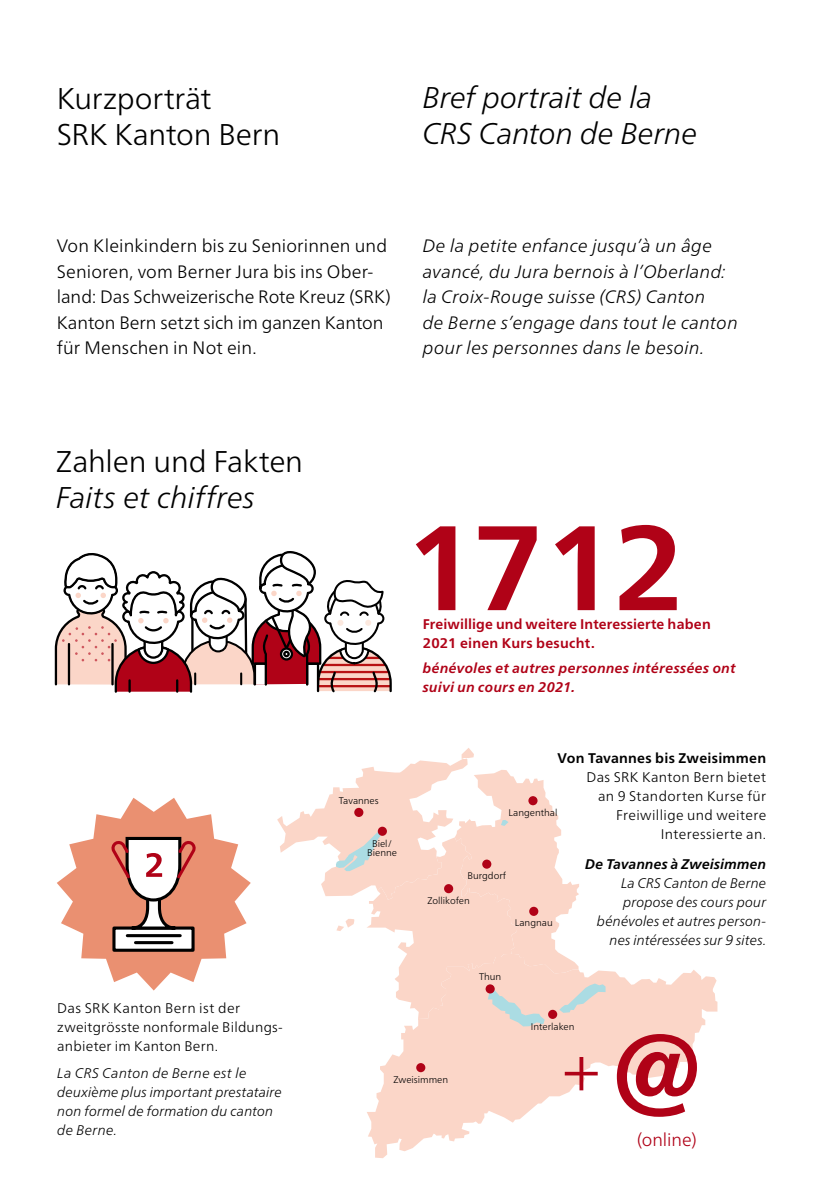
<style>
.page{position:relative;width:823px;height:1191px;background:#fff}
.page>*{position:absolute;margin:0;border:0;box-sizing:border-box;transform-origin:0 0}
.t1{font:700 120px "Frutiger Neue LTW1 G";color:#b00217}
.t2{font:300 65px "Frutiger Neue LTW1 G";color:#b00217}
.t3{font:italic 300 30px/36px "Frutiger Neue LTW1 G";letter-spacing:-.005em;color:#000}
.t4{font:300 30px/36px "Frutiger Neue LTW1 G";letter-spacing:-.01em;color:#000}
.t5{font:300 18px/25.6px "Frutiger Neue LTW1 G";letter-spacing:.005em;color:#000}
.t6{font:italic 300 18px/25.6px "Frutiger Neue LTW1 G";letter-spacing:.015em;color:#000}
.t7{font:300 18px "Frutiger Neue LTW1 G";letter-spacing:-.005em;color:#b00217}
.t8{font:italic 300 14px/19px "Frutiger Neue LTW1 G";letter-spacing:.005em;color:#000}
.t9{font:300 14px/19px "Frutiger Neue LTW1 G";letter-spacing:.025em;color:#000}
.t10{font:700 14px/19px "Frutiger Neue LTW1 G";letter-spacing:.01em;color:#b00217}
.t11{font:italic 700 14px/19px "Frutiger Neue LTW1 G";letter-spacing:.025em;color:#b00217}
.t12{font:700 14px "Frutiger Neue LTW1 G";letter-spacing:.015em;color:#000}
.t13{font:italic 700 14px "Frutiger Neue LTW1 G";letter-spacing:.015em;color:#000}
.t14{font:300 9.6px/9.6px "Frutiger Neue LTW1 G";color:#000;text-align:center}
.s1{font-weight:700;font-size:97.6px}
</style>
<div class="page">
<svg style="left:54px;top:551px;width:338px;height:142px"></svg>
<svg style="left:367px;top:970px;width:350px;height:188px;fill:#fbd6c8"></svg>
<svg style="left:277px;top:748px;width:328px;height:278px"></svg>
<div style="left:444px;top:884px;width:9px;height:9px;background:#b00217;border-radius:50%"></div>
<svg style="left:377px;top:826px;width:9px;height:10px"></svg>
<div style="left:354px;top:808px;width:9px;height:9px;background:#b00217;border-radius:50%"></div>
<div style="left:482px;top:859px;width:9px;height:9px;background:#b00217;border-radius:50%"></div>
<div style="left:529px;top:906px;width:9px;height:10px;background:#b00217;border-radius:50%"></div>
<div style="left:485px;top:984px;width:9px;height:9px;background:#b00217;border-radius:50%"></div>
<svg style="left:547px;top:1009px;width:10px;height:10px"></svg>
<div style="left:416px;top:1063px;width:9px;height:9px;background:#b00217;border-radius:50%"></div>
<div style="left:528px;top:796px;width:9px;height:9px;background:#b00217;border-radius:50%"></div>
<svg style="left:57px;top:798px;width:193px;height:192px"></svg>
<hr style="left:127px;top:934px;width:53px;height:3px;background:#000">
<hr style="left:135px;top:941px;width:37px;height:3px;background:#000">
<h3 class="t4" style="left:57px;top:80px;width:225px">Kurzporträt<br>SRK Kanton Bern</h3>
<h3 class="t3" style="left:422px;top:80px;width:276px">Bref portrait de la<br>CRS Canton de Berne</h3>
<p class="t5" style="left:57px;top:233px;width:335px">Von Kleinkindern bis zu Seniorinnen und Senioren, vom Berner Jura bis ins Ober&shy;land: Das Schweizerische Rote Kreuz (SRK)<br>Kanton Bern setzt sich im ganzen Kanton für Menschen in Not ein.</p>
<p class="t6" style="left:422px;top:233px;width:316px">De la petite enfance jusqu’à un âge avancé, du Jura bernois à l’Oberland: la Croix-Rouge suisse (CRS) Canton<br>de Berne s’engage dans tout le canton pour les personnes dans le besoin.</p>
<h3 class="t4" style="left:56px;top:443px;width:248px">Zahlen und Fakten</h3>
<h3 class="t3" style="left:56px;top:479px;width:200px">Faits et chiffres</h3>
<h1 class="t1" style="left:405px;top:497px;width:280px">1712</h1>
<p class="t10" style="left:422px;top:614px;width:289px">Freiwillige und weitere Interessierte haben<br>2021 einen Kurs besucht.</p>
<p class="t11" style="left:422px;top:658px;width:314px">bénévoles et autres personnes intéressées ont suivi un cours en 2021.</p>
<p class="t14" style="left:339px;top:795px;width:41px">Tavannes</p>
<p class="t14" style="left:367px;top:838px;width:31px">Biel/<br>Bienne</p>
<p class="t12" style="left:557px;top:749px;width:210px">Von Tavannes bis Zweisimmen</p>
<p class="t9" style="left:586px;top:767px;width:181px;text-align:right">Das SRK Kanton Bern bietet an 9 Standorten Kurse für<br>Freiwillige und weitere<br>Interessierte an.</p>
<p class="t13" style="left:585px;top:856px;width:182px">De Tavannes à Zweisimmen</p>
<p class="t8" style="left:596px;top:873px;width:171px;text-align:right">La CRS Canton de Berne propose des cours pour bénévoles et autres person&shy;nes intéressées sur 9 sites.</p>
<p class="t14" style="left:508px;top:807px;width:50px">Langenthal</p>
<p class="t14" style="left:467px;top:871px;width:40px">Burgdorf</p>
<p class="t14" style="left:427px;top:895px;width:44px">Zollikofen</p>
<p class="t14" style="left:514px;top:918px;width:39px">Langnau</p>
<p class="t14" style="left:479px;top:972px;width:24px">Thun</p>
<p class="t9" style="left:57px;top:998px;width:227px">Das SRK Kanton Bern ist der zweitgrösste nonformale Bildungs&shy;anbieter im Kanton Bern.</p>
<p class="t8" style="left:57px;top:1063px;width:226px">La CRS Canton de Berne est le deuxième plus important prestataire non formel de formation du canton de Berne.</p>
<p class="t14" style="left:393px;top:1075px;width:56px">Zweisimmen</p>
<p class="t14" style="left:530px;top:1021px;width:45px">Interlaken</p>
<h2 class="t2" style="left:562px;top:1028px;width:144px">+<span class="s1">@</span></h2>
<p class="t7" style="left:636px;top:1128px;width:61px">(online)</p>
</div>
